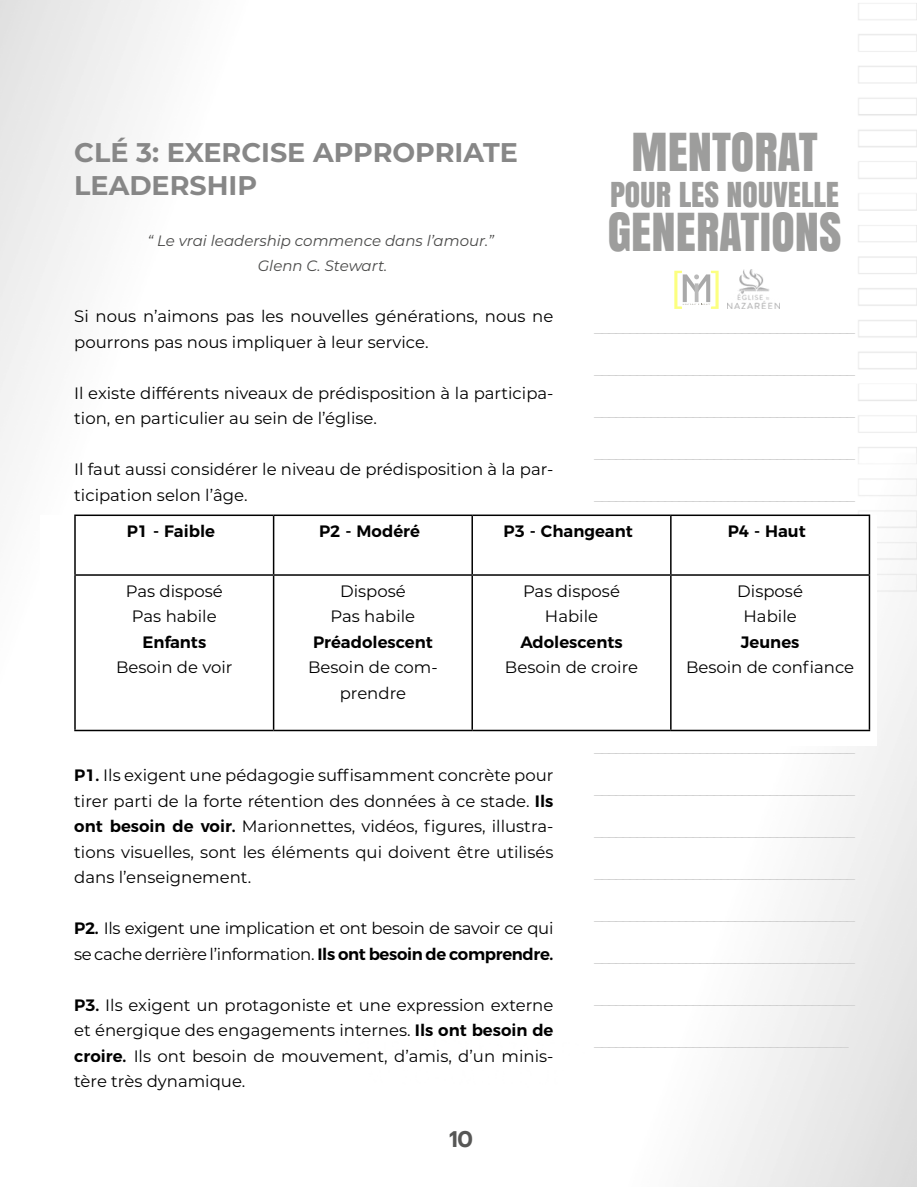
<style>
.page{position:relative;width:918px;height:1188px;background:#fff}
.page>*{position:absolute;margin:0;border:0;box-sizing:border-box;transform-origin:0 0}
.t1{font:48.9px "Anton";color:#9d9d9c}
.t2{font:32.1px "Anton";color:#9d9d9c}
.t3{font:700 27px/32.4px "Montserrat";color:#878787}
.t4{font:600 22.5px "Prompt";color:#575756}
.t5{font:18px "Montserrat";color:#d0d0d0}
.t6{font:16.5px/25.5px "Montserrat";color:#000;text-align:center}
.t7{font:16.5px/25.5px "Montserrat";letter-spacing:-.02em;color:#000}
.t8{font:600 16.5px "Montserrat";color:#000}
.t9{font:italic 15px/25.5px "Montserrat";color:#4a4a49;text-align:center}
.s1{font-weight:600}
</style>
<div class="page">
<svg style="left:674px;top:271px;width:45px;height:38px"></svg>
<img style="left:728px;top:270px;width:51px;height:39px">
<hr style="left:273px;top:516px;width:1px;height:58px;background:#000">
<hr style="left:471px;top:516px;width:2px;height:58px;background:#000">
<hr style="left:670px;top:516px;width:2px;height:58px;background:#000">
<hr style="left:74px;top:574px;width:200px;height:2px;background:#000">
<hr style="left:274px;top:574px;width:198px;height:2px;background:#000">
<hr style="left:273px;top:576px;width:1px;height:154px;background:#000">
<hr style="left:472px;top:574px;width:199px;height:2px;background:#000">
<hr style="left:471px;top:576px;width:2px;height:154px;background:#000">
<hr style="left:671px;top:574px;width:199px;height:2px;background:#000">
<hr style="left:670px;top:576px;width:2px;height:154px;background:#000">
<hr style="left:74px;top:515px;width:200px;height:1px;background:#000">
<hr style="left:74px;top:516px;width:2px;height:58px;background:#000">
<hr style="left:274px;top:515px;width:198px;height:1px;background:#000">
<hr style="left:472px;top:515px;width:199px;height:1px;background:#000">
<hr style="left:671px;top:515px;width:199px;height:1px;background:#000">
<hr style="left:869px;top:516px;width:1px;height:58px;background:#000">
<hr style="left:74px;top:576px;width:2px;height:154px;background:#000">
<hr style="left:869px;top:576px;width:1px;height:154px;background:#000">
<hr style="left:74px;top:730px;width:200px;height:1px;background:#000">
<hr style="left:274px;top:730px;width:198px;height:1px;background:#000">
<hr style="left:472px;top:730px;width:199px;height:1px;background:#000">
<hr style="left:671px;top:730px;width:199px;height:1px;background:#000">
<h3 class="t3" style="left:74px;top:135px;width:445px">CLÉ 3: EXERCISE APPROPRIATE<br>LEADERSHIP</h3>
<p class="t9" style="left:147px;top:227px;width:348px">“ Le vrai leadership commence dans l’amour.”<br>Glenn C. Stewart.</p>
<p class="t6" style="left:74px;top:303px;width:481px;text-align:left">Si nous n’aimons pas les nouvelles générations, nous ne pourrons pas nous impliquer à leur service.</p>
<p class="t6" style="left:74px;top:379px;width:481px;text-align:left">Il existe différents niveaux de prédisposition à la participa&shy;tion, en particulier au sein de l’église.</p>
<p class="t6" style="left:74px;top:456px;width:481px;text-align:left">Il faut aussi considérer le niveau de prédisposition à la par&shy;ticipation selon l’âge.</p>
<h1 class="t1" style="left:631px;top:114px;width:188px">MENTORAT</h1>
<h2 class="t2" style="left:610px;top:170px;width:231px">POUR LES NOUVELLE</h2>
<h1 class="t1" style="left:608px;top:193px;width:235px">GENERATIONS</h1>
<p class="t5" style="left:594px;top:314px;width:263px">_____________________________________</p>
<p class="t5" style="left:594px;top:356px;width:263px">_____________________________________</p>
<p class="t5" style="left:594px;top:398px;width:263px">_____________________________________</p>
<p class="t5" style="left:594px;top:440px;width:263px">_____________________________________</p>
<p class="t5" style="left:594px;top:482px;width:263px">_____________________________________</p>
<p class="t8" style="left:127px;top:518px;width:90px">P1 - Faible</p>
<p class="t8" style="left:319px;top:518px;width:102px">P2 - Modéré</p>
<p class="t8" style="left:504px;top:518px;width:131px">P3 - Changeant</p>
<p class="t8" style="left:728px;top:518px;width:80px">P4 - Haut</p>
<p class="t6" style="left:126px;top:578px;width:98px">Pas disposé<br>Pas habile</p>
<p class="t8" style="left:142px;top:629px;width:65px">Enfants</p>
<p class="t6" style="left:116px;top:654px;width:118px">Besoin de voir</p>
<p class="t6" style="left:331px;top:578px;width:86px">Disposé<br>Pas habile</p>
<p class="t8" style="left:313px;top:629px;width:121px">Préadolescent</p>
<p class="t6" style="left:308px;top:654px;width:131px">Besoin de com&shy;prendre</p>
<p class="t6" style="left:737px;top:578px;width:67px">Disposé<br>Habile</p>
<p class="t8" style="left:741px;top:629px;width:60px">Jeunes</p>
<p class="t6" style="left:686px;top:654px;width:170px">Besoin de confiance</p>
<p class="t6" style="left:523px;top:578px;width:98px">Pas disposé<br>Habile</p>
<p class="t8" style="left:520px;top:629px;width:104px">Adolescents</p>
<p class="t6" style="left:505px;top:654px;width:135px">Besoin de croire</p>
<p class="t5" style="left:594px;top:650px;width:263px">_____________________________________</p>
<p class="t5" style="left:594px;top:734px;width:263px">_____________________________________</p>
<p class="t6" style="left:74px;top:762px;width:481px;text-align:justify"><span class="s1">P1.</span> Ils exigent une pédagogie suffisamment concrète pour tirer parti de la forte rétention des données à ce stade. <span class="s1">Ils ont besoin de voir.</span> Marionnettes, vidéos, figures, illustra&shy;tions visuelles, sont les éléments qui doivent être utilisés dans l’enseignement.</p>
<p class="t7" style="left:74px;top:915px;width:481px"><span class="s1">P2.</span> Ils exigent une implication et ont besoin de savoir ce qui se cache derrière l’information. <span class="s1">Ils ont besoin de comprendre.</span></p>
<p class="t6" style="left:74px;top:991px;width:481px;text-align:justify"><span class="s1">P3.</span> Ils exigent un protagoniste et une expression externe et énergique des engagements internes. <span class="s1">Ils ont besoin de croire.</span> Ils ont besoin de mouvement, d’amis, d’un minis&shy;tère très dynamique.</p>
<h3 class="t4" style="left:449px;top:1123px;width:26px">10</h3>
<p class="t5" style="left:594px;top:776px;width:263px">_____________________________________</p>
<p class="t5" style="left:594px;top:818px;width:263px">_____________________________________</p>
<p class="t5" style="left:594px;top:860px;width:263px">_____________________________________</p>
<p class="t5" style="left:594px;top:902px;width:263px">_____________________________________</p>
<p class="t5" style="left:594px;top:944px;width:263px">_____________________________________</p>
<p class="t5" style="left:594px;top:986px;width:263px">_____________________________________</p>
<p class="t5" style="left:594px;top:1028px;width:256px">____________________________________</p>
</div>
